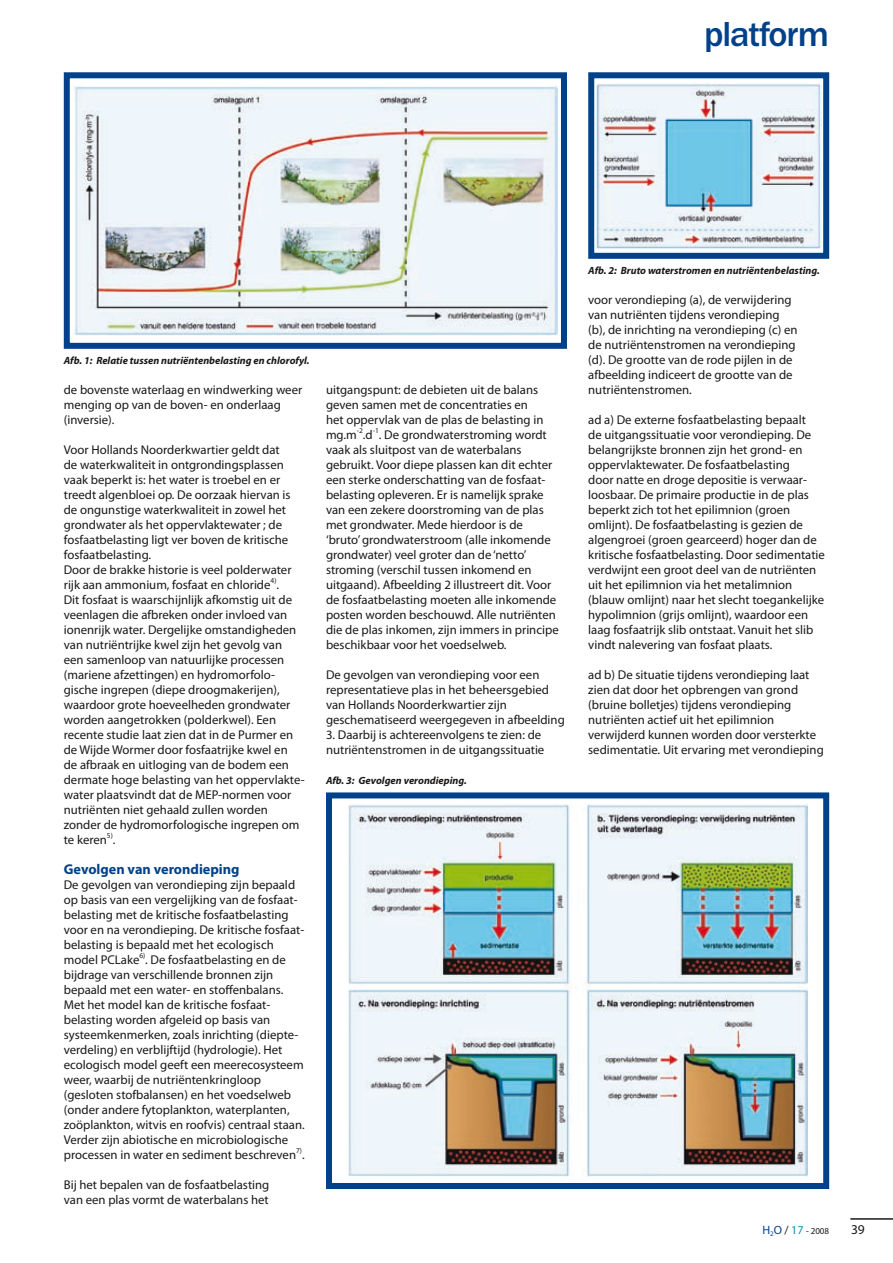
<style>
.page{position:relative;width:893px;height:1263px;background:#fff}
.page>*{position:absolute;margin:0;border:0;box-sizing:border-box;transform-origin:0 0}
.t1{font:500 36px "ITC Franklin Gothic Std";letter-spacing:-.03em;color:#004189}
.t2{font:700 14.25px "Myriad Pro";color:#004189}
.t3{font:13.5px "Myriad Pro";color:#1a1817}
.t4{font:12.75px/15px "Myriad Pro";color:#1a1817}
.t5{font:italic 700 10.5px "Myriad Pro";color:#1a1817}
.t6{font:9px "Myriad Pro";color:#1a1817}
.t7{font:7.35px "Myriad Pro";color:#1a1817}
.s1{font-size:12px;color:#004189}
.s2{font-size:12px}
.s3{font-size:12px;color:#0094a9}
</style>
<div class="page">
<hr style="left:850px;top:1219px;width:43px;height:1px;background:#1a1817">
<img style="left:73px;top:85px;width:485px;height:251px">
<div style="left:64px;top:72px;width:503px;height:277px;border:6px solid #004189"></div>
<img style="left:596px;top:83px;width:225px;height:165px">
<div style="left:588px;top:72px;width:241px;height:187px;border:6px solid #004189"></div>
<img style="left:348px;top:804px;width:459px;height:373px">
<div style="left:326px;top:792px;width:503px;height:397px;border:6px solid #004189"></div>
<h1 class="t1" style="left:704px;top:14px;width:126px">platform</h1>
<p class="t5" style="left:64px;top:353px;width:247px">Afb. 1: Relatie tussen nutriëntenbelasting en chlorofyl.</p>
<p class="t4" style="left:64px;top:382px;width:240px">de bovenste waterlaag en windwerking weer menging op van de boven- en onderlaag (inversie).</p>
<p class="t4" style="left:64px;top:442px;width:242px">Voor Hollands Noorderkwartier geldt dat<br>de waterkwaliteit in ontgrondingsplassen vaak beperkt is: het water is troebel en er treedt algenbloei op. De oorzaak hiervan is de ongunstige waterkwaliteit in zowel het grondwater als het oppervlaktewater ; de fosfaatbelasting ligt ver boven de kritische fosfaatbelasting.<br>Door de brakke historie is veel polderwater rijk aan ammonium, fosfaat en chloride<sup>4)</sup>.<br>Dit fosfaat is waarschijnlijk afkomstig uit de veenlagen die afbreken onder invloed van ionenrijk water. Dergelijke omstandigheden van nutriëntrijke kwel zijn het gevolg van een samenloop van natuurlijke processen (mariene afzettingen) en hydromorfolo&shy;gische ingrepen (diepe droogmakerijen), waardoor grote hoeveelheden grondwater worden aangetrokken (polderkwel). Een recente studie laat zien dat in de Purmer en de Wijde Wormer door fosfaatrijke kwel en de afbraak en uitloging van de bodem een dermate hoge belasting van het oppervlakte&shy;water plaatsvindt dat de MEP-normen voor nutriënten niet gehaald zullen worden zonder de hydromorfologische ingrepen om te keren<sup>5)</sup>.</p>
<p class="t2" style="left:64px;top:860px;width:177px">Gevolgen van verondieping</p>
<p class="t4" style="left:64px;top:877px;width:242px">De gevolgen van verondieping zijn bepaald op basis van een vergelijking van de fosfaat&shy;belasting met de kritische fosfaatbelasting voor en na verondieping. De kritische fosfaat&shy;belasting is bepaald met het ecologisch model PCLake<sup>6)</sup>. De fosfaatbelasting en de bijdrage van verschillende bronnen zijn bepaald met een water- en stoffenbalans.<br>Met het model kan de kritische fosfaat&shy;belasting worden afgeleid op basis van systeemkenmerken, zoals inrichting (diepte&shy;verdeling) en verblijftijd (hydrologie). Het ecologisch model geeft een meerecosysteem weer, waarbij de nutriëntenkringloop (gesloten stofbalansen) en het voedselweb (onder andere fytoplankton, waterplanten, zoöplankton, witvis en roofvis) centraal staan.<br>Verder zijn abiotische en microbiologische processen in water en sediment beschreven<sup>7)</sup>.</p>
<p class="t4" style="left:64px;top:1177px;width:207px">Bij het bepalen van de fosfaatbelasting van een plas vormt de waterbalans het</p>
<p class="t4" style="left:326px;top:382px;width:219px">uitgangspunt: de debieten uit de balans geven samen met de concentraties en het oppervlak van de plas de belasting in mg.m<sup>-2</sup>.d</p>
<p class="t7" style="left:373px;top:426px;width:8px">-1</p>
<p class="t4" style="left:326px;top:427px;width:234px;text-indent:53px">. De grondwaterstroming wordt vaak als sluitpost van de waterbalans gebruikt. Voor diepe plassen kan dit echter een sterke onderschatting van de fosfaat&shy;belasting opleveren. Er is namelijk sprake van een zekere doorstroming van de plas met grondwater. Mede hierdoor is de ‘bruto’ grondwaterstroom (alle inkomende grondwater) veel groter dan de ‘netto’ stroming (verschil tussen inkomend en uitgaand). Afbeelding 2 illustreert dit. Voor de fosfaatbelasting moeten alle inkomende posten worden beschouwd. Alle nutriënten die de plas inkomen, zijn immers in principe beschikbaar voor het voedselweb.</p>
<p class="t4" style="left:326px;top:667px;width:240px">De gevolgen van verondieping voor een representatieve plas in het beheersgebied van Hollands Noorderkwartier zijn geschematiseerd weergegeven in afbeelding</p>
<p class="t4" style="left:326px;top:727px;width:220px">3. Daarbij is achtereenvolgens te zien: de nutriëntenstromen in de uitgangssituatie</p>
<p class="t5" style="left:326px;top:773px;width:142px">Afb. 3: Gevolgen verondieping.</p>
<p class="t5" style="left:588px;top:263px;width:233px">Afb. 2: Bruto waterstromen en nutriëntenbelasting.</p>
<p class="t4" style="left:588px;top:292px;width:211px">voor verondieping (a), de verwijdering van nutriënten tijdens verondieping (b), de inrichting na verondieping (c) en de nutriëntenstromen na verondieping (d). De grootte van de rode pijlen in de afbeelding indiceert de grootte van de nutriëntenstromen.</p>
<p class="t4" style="left:588px;top:412px;width:238px">ad a) De externe fosfaatbelasting bepaalt<br>de uitgangssituatie voor verondieping. De belangrijkste bronnen zijn het grond- en oppervlaktewater. De fosfaatbelasting<br>door natte en droge depositie is verwaar&shy;loosbaar. De primaire productie in de plas beperkt zich tot het epilimnion (groen omlijnt). De fosfaatbelasting is gezien de algengroei (groen gearceerd) hoger dan de kritische fosfaatbelasting. Door sedimentatie verdwijnt een groot deel van de nutriënten uit het epilimnion via het metalimnion (blauw omlijnt) naar het slecht toegankelijke hypolimnion (grijs omlijnt), waardoor een laag fosfaatrijk slib ontstaat. Vanuit het slib vindt nalevering van fosfaat plaats.</p>
<p class="t4" style="left:588px;top:667px;width:237px">ad b) De situatie tijdens verondieping laat zien dat door het opbrengen van grond (bruine bolletjes) tijdens verondieping nutriënten actief uit het epilimnion verwijderd kunnen worden door versterkte sedimentatie. Uit ervaring met verondieping</p>
<p class="t6" style="left:762px;top:1225px;width:68px"><span class="s1">H</span> <sub>2</sub><span class="s1">O</span> <span class="s2">/</span> <span class="s3">17</span> - 2008</p>
<p class="t3" style="left:851px;top:1221px;width:15px">39</p>
</div>
